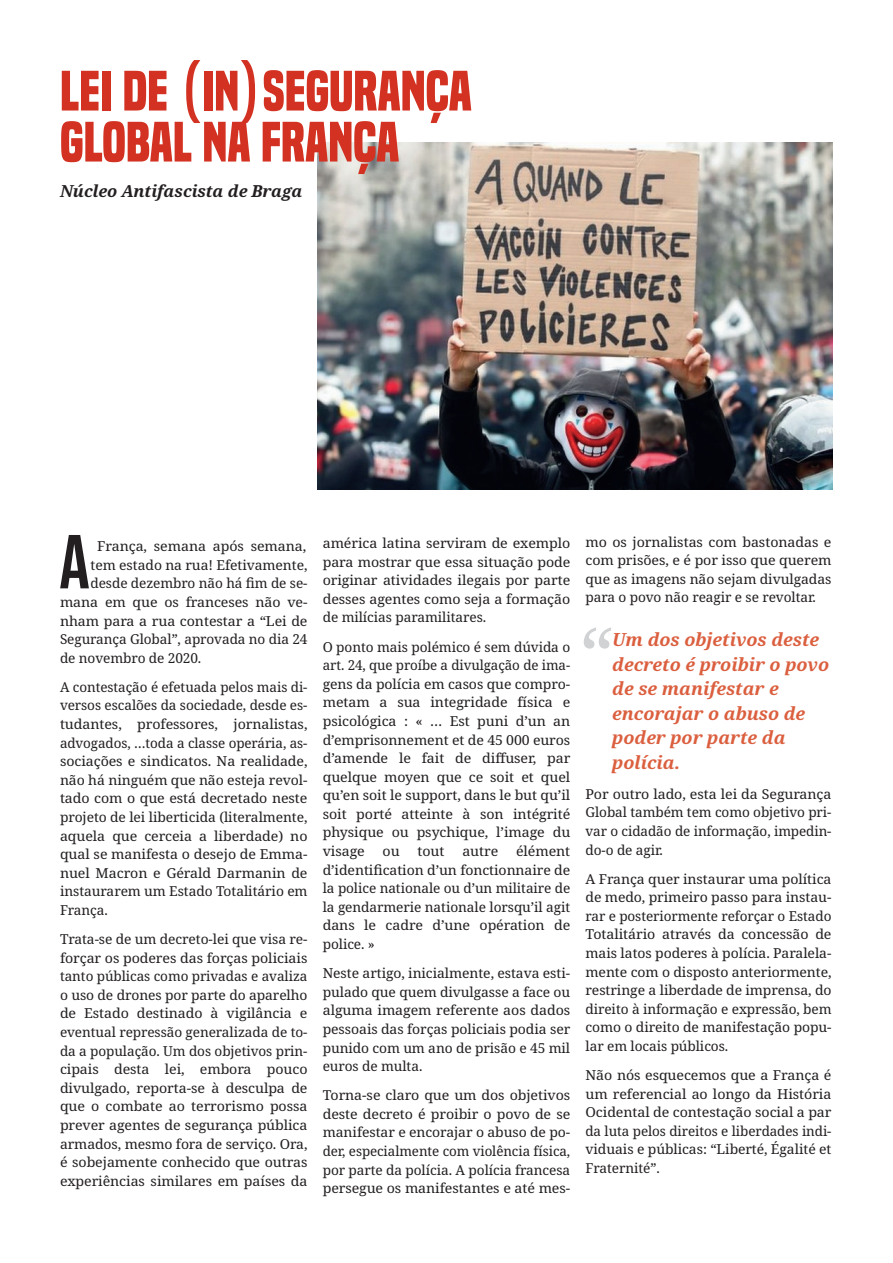
<style>
.page{position:relative;width:893px;height:1263px;background:#fff}
.page>*{position:absolute;margin:0;border:0;box-sizing:border-box;transform-origin:0 0}
.t1{font:76.2px "Bebas Neue";color:#231f20}
.t2{font:75px "Noto Serif";color:#d1d2d4}
.t3{font:700 52.5px/51px "Built Titling Rg";color:#d33222}
.t4{font:italic 700 18px/24.5px "Noto Serif";letter-spacing:-.005em;color:#db5f3f}
.t5{font:italic 700 16.5px "Noto Serif";letter-spacing:-.005em;color:#231f20}
.t6{font:13.65px/18.6px "Noto Serif";letter-spacing:-.01em;color:#231f20;text-align:justify}
.t7{font:13.65px/18.6px "Noto Serif";letter-spacing:-.01em;color:#231f20;text-align:justify;scale:1.04 1}
</style>
<div class="page">
<img style="left:318px;top:143px;width:515px;height:346px">
<h3 class="t3" style="left:60px;top:66px;width:413px">LEI DE (IN)SEGURANÇA<br>GLOBAL NA FRANÇA</h3>
<p class="t5" style="left:60px;top:179px;width:244px">Núcleo Antifascista de Braga</p>
<h1 class="t1" style="left:59px;top:520px;width:32px">A</h1>
<p class="t7" style="left:97px;top:537px;width:202px">França, semana após semana,</p>
<p class="t6" style="left:91px;top:555px;width:218px">tem estado na rua! Efetivamente,</p>
<p class="t6" style="left:91px;top:574px;width:218px">desde dezembro não há fim de se‐</p>
<p class="t7" style="left:60px;top:592px;width:239px">mana em que os franceses não ve‐</p>
<p class="t7" style="left:60px;top:611px;width:240px">nham para a rua contestar a “Lei de</p>
<p class="t6" style="left:60px;top:629px;width:249px">Segurança Global”, aprovada no dia 24</p>
<p class="t6" style="left:60px;top:648px;width:143px">de novembro de 2020.</p>
<p class="t6" style="left:60px;top:677px;width:249px">A contestação é efetuada pelos mais di‐ versos escalões da sociedade, desde es‐ tudantes, professores, jornalistas, advogados, …toda a classe operária, as‐ sociações e sindicatos. Na realidade, não há ninguém que não esteja revol‐ tado com o que está decretado neste projeto de lei liberticida (literalmente, aquela que cerceia a liberdade) no qual se manifesta o desejo de Emma‐ nuel Macron e Gérald Darmanin de instaurarem um Estado Totalitário em França.</p>
<p class="t6" style="left:60px;top:929px;width:249px">Trata-se de um decreto-lei que visa re‐ forçar os poderes das forças policiais tanto públicas como privadas e avaliza o uso de drones por parte do aparelho de Estado destinado à vigilância e eventual repressão generalizada de to‐ da a população. Um dos objetivos prin‐ cipais desta lei, embora pouco divulgado, reporta-se à desculpa de que o combate ao terrorismo possa prever agentes de segurança pública armados, mesmo fora de serviço. Ora, é sobejamente conhecido que outras experiências similares em países da</p>
<p class="t7" style="left:323px;top:533px;width:240px">américa latina serviram de exemplo para mostrar que essa situação pode originar atividades ilegais por parte desses agentes como seja a formação de milícias paramilitares.</p>
<p class="t6" style="left:323px;top:637px;width:249px">O ponto mais polémico é sem dúvida o art. 24, que proíbe a divulgação de ima‐ gens da polícia em casos que compro‐ metam a sua integridade física e psicológica : « … Est puni d’un an d’emprisonnement et de 45 000 euros d’amende le fait de diffuser, par quelque moyen que ce soit et quel qu’en soit le support, dans le but qu’il soit porté atteinte à son intégrité physique ou psychique, l’image du visage</p>
<p class="t7" style="left:323px;top:841px;width:240px;text-indent:193px">élément d’identification d’un fonctionnaire de la police nationale ou d’un militaire de la gendarmerie nationale lorsqu’il agit dans le cadre d’une opération de police. »</p>
<p class="t6" style="left:323px;top:963px;width:249px">Neste artigo, inicialmente, estava esti‐ pulado que quem divulgasse a face ou alguma imagem referente aos dados pessoais das forças policiais podia ser punido com um ano de prisão e 45 mil euros de multa.</p>
<p class="t7" style="left:323px;top:1085px;width:240px">Torna-se claro que um dos objetivos deste decreto é proibir o povo de se manifestar e encorajar o abuso de po‐ der, especialmente com violência física, por parte da polícia. A polícia francesa persegue os manifestantes e até mes‐</p>
<p class="t7" style="left:383px;top:841px;width:18px">ou</p>
<p class="t7" style="left:417px;top:841px;width:27px">tout</p>
<p class="t7" style="left:462px;top:841px;width:36px">autre</p>
<p class="t7" style="left:585px;top:532px;width:238px">mo os jornalistas com bastonadas e com prisões, e é por isso que querem que as imagens não sejam divulgadas para o povo não reagir e se revoltar.</p>
<h2 class="t2" style="left:580px;top:601px;width:35px">“</h2>
<h3 class="t4" style="left:612px;top:627px;width:218px">Um dos objetivos deste decreto é proibir o povo de se manifestar e encorajar o abuso de poder por parte da polícia.</h3>
<p class="t7" style="left:585px;top:784px;width:238px">Por outro lado, esta lei da Segurança Global também tem como objetivo pri‐ var o cidadão de informação, impedin‐ do-o de agir.</p>
<p class="t6" style="left:585px;top:869px;width:248px">A França quer instaurar uma política de medo, primeiro passo para instau‐ rar e posteriormente reforçar o Estado Totalitário através da concessão de mais latos poderes à polícia. Paralela‐ mente com o disposto anteriormente, restringe a liberdade de imprensa, do direito à informação e expressão, bem como o direito de manifestação popu‐ lar em locais públicos.</p>
<p class="t7" style="left:585px;top:1065px;width:238px">Não nós esquecemos que a França é um referencial ao longo da História Ocidental de contestação social a par da luta pelos direitos e liberdades indi‐ viduais e públicas: “Liberté, Égalité et Fraternité”.</p>
</div>
